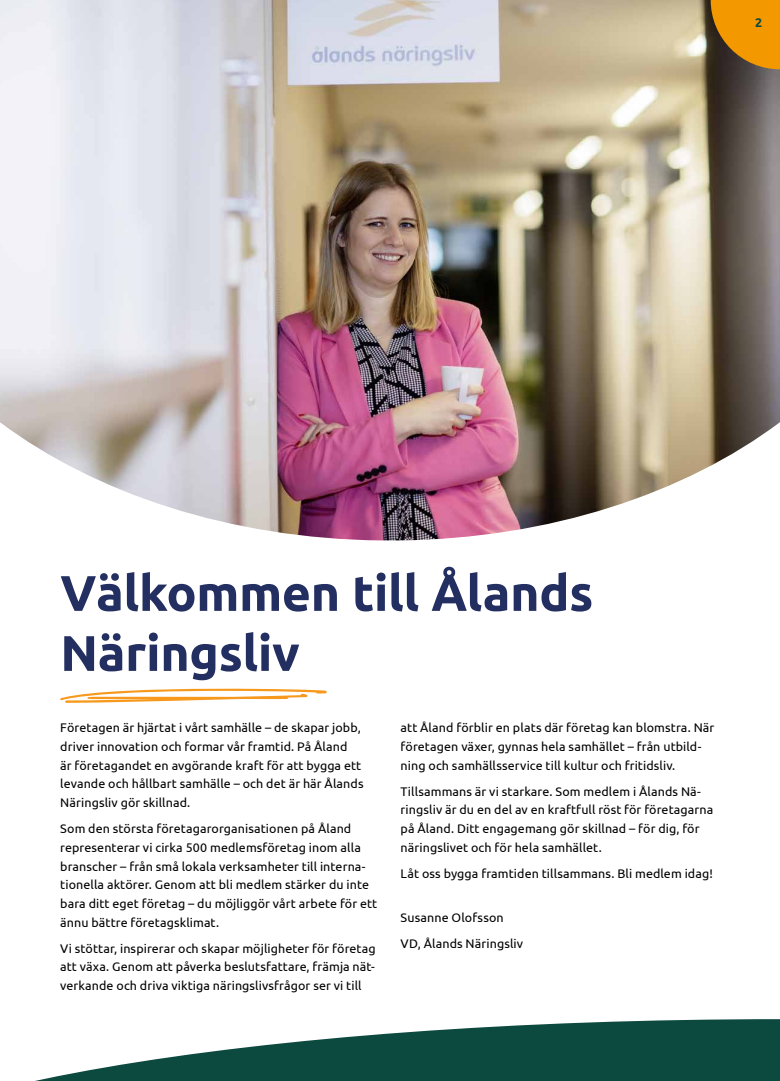
<style>
.page{position:relative;width:780px;height:1081px;background:#fff}
.page>*{position:absolute;margin:0;border:0;box-sizing:border-box;transform-origin:0 0}
.t1{font:700 50px/60px "Ubuntu";letter-spacing:-.005em;color:#232f60}
.t2{font:12.5px/18.8px "Ubuntu";letter-spacing:.01em;color:#000}
.t3{font:700 12.5px "Ubuntu";color:#0c493f}
</style>
<div class="page">
<svg style="left:35px;top:1019px;width:745px;height:62px;fill:#0c493f"></svg>
<img style="left:0;top:0;width:780px;height:540px">
<svg style="left:60px;top:688px;width:267px;height:15px"></svg>
<svg style="left:710px;top:0;width:70px;height:69px;background:#c98008"></svg>
<p class="t3" style="left:755px;top:15px;width:9px">2</p>
<h1 class="t1" style="left:60px;top:562px;width:534px">Välkommen till Ålands<br>Näringsliv</h1>
<p class="t2" style="left:60px;top:718px;width:305px">Företagen är hjärtat i vårt samhälle – de skapar jobb, driver innovation och formar vår framtid. På Åland<br>är företagandet en avgörande kraft för att bygga ett levande och hållbart samhälle – och det är här Ålands Näringsliv gör skillnad.</p>
<p class="t2" style="left:60px;top:819px;width:318px">Som den största företagarorganisationen på Åland representerar vi cirka 500 medlemsföretag inom alla branscher – från små lokala verksamheter till interna&shy;tionella aktörer. Genom att bli medlem stärker du inte bara ditt eget företag – du möjliggör vårt arbete för ett ännu bättre företagsklimat.</p>
<p class="t2" style="left:60px;top:938px;width:317px;text-align:justify">Vi stöttar, inspirerar och skapar möjligheter för företag att växa. Genom att påverka beslutsfattare, främja nät&shy;verkande och driva viktiga näringslivsfrågor ser vi till</p>
<p class="t2" style="left:400px;top:718px;width:315px">att Åland förblir en plats där företag kan blomstra. När företagen växer, gynnas hela samhället – från utbild&shy;ning och samhällsservice till kultur och fritidsliv.</p>
<p class="t2" style="left:400px;top:781px;width:314px">Tillsammans är vi starkare. Som medlem i Ålands Nä&shy;ringsliv är du en del av en kraftfull röst för företagarna på Åland. Ditt engagemang gör skillnad – för dig, för näringslivet och för hela samhället.</p>
<p class="t2" style="left:400px;top:863px;width:313px">Låt oss bygga framtiden tillsammans. Bli medlem idag!</p>
<p class="t2" style="left:400px;top:904px;width:124px;line-height:25.9px">Susanne Olofsson<br>VD, Ålands Näringsliv</p>
</div>
